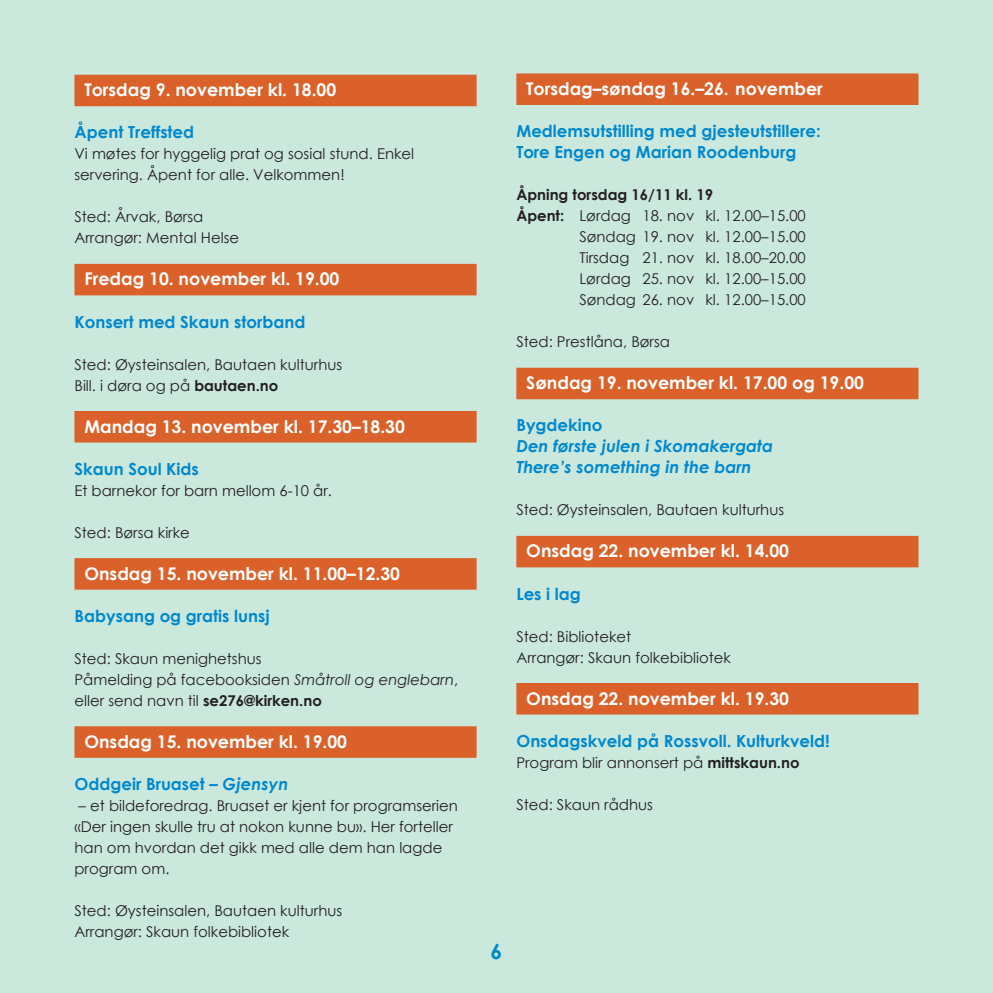
<style>
.page{position:relative;width:993px;height:993px;background:#fff}
.page>*{position:absolute;margin:0;border:0;box-sizing:border-box;transform-origin:0 0}
.t1{font:700 21px "Century Gothic";color:#0088ce}
.dag_oversikt{font:700 17.5px "Century Gothic";color:#fff}
.arrangement{font:700 16.62px "Century Gothic";color:#0088ce}
.arrangement-2{font:italic 700 16.62px "Century Gothic";color:#0088ce}
.tabell{font:700 16.62px "Century Gothic";color:#0088ce}
.tabell-2{font:14.88px/21px "Century Gothic";color:#231f20}
.tabell-3{font:700 14.88px "Century Gothic";color:#231f20}
.s1{font-weight:700}
.s2{font-style:italic}
</style>
<div class="page">
<div style="left:0;top:0;width:992px;height:992px;background:#cbe8dd"></div>
<div style="left:74px;top:75px;width:402px;height:31px;background:#da622a"></div>
<div style="left:74px;top:264px;width:402px;height:31px;background:#da622a"></div>
<div style="left:74px;top:411px;width:402px;height:31px;background:#da622a"></div>
<div style="left:74px;top:558px;width:402px;height:31px;background:#da622a"></div>
<div style="left:74px;top:726px;width:402px;height:31px;background:#da622a"></div>
<div style="left:516px;top:73px;width:402px;height:32px;background:#da622a"></div>
<div style="left:516px;top:367px;width:402px;height:32px;background:#da622a"></div>
<div style="left:516px;top:535px;width:402px;height:32px;background:#da622a"></div>
<div style="left:516px;top:682px;width:402px;height:32px;background:#da622a"></div>
<p class="dag_oversikt" style="left:84px;top:77px;width:253px">Torsdag 9. november kl. 18.00</p>
<p class="arrangement" style="left:74px;top:120px;width:121px">Åpent Treffsted</p>
<p class="tabell-2" style="left:74px;top:143px;width:341px">Vi møtes for hyggelig prat og sosial stund. Enkel servering. Åpent for alle. Velkommen!</p>
<p class="tabell-2" style="left:74px;top:206px;width:166px">Sted: Årvak, Børsa<br>Arrangør: Mental Helse</p>
<p class="dag_oversikt" style="left:84px;top:266px;width:256px">Fredag 10. november kl. 19.00</p>
<p class="arrangement" style="left:74px;top:309px;width:232px">Konsert med Skaun storband</p>
<p class="tabell-2" style="left:74px;top:353px;width:269px">Sted: Øysteinsalen, Bautaen kulturhus</p>
<p class="tabell-2" style="left:74px;top:374px;width:205px">Bill. i døra og på <span class="s1">bautaen.no</span></p>
<p class="dag_oversikt" style="left:84px;top:413px;width:322px">Mandag 13. november kl. 17.30–18.30</p>
<p class="arrangement" style="left:74px;top:456px;width:126px">Skaun Soul Kids</p>
<p class="tabell-2" style="left:74px;top:479px;width:259px">Et barnekor for barn mellom 6-10 år.</p>
<p class="tabell-2" style="left:74px;top:521px;width:117px">Sted: Børsa kirke</p>
<p class="dag_oversikt" style="left:84px;top:560px;width:317px">Onsdag 15. november kl. 11.00–12.30</p>
<p class="arrangement" style="left:74px;top:603px;width:197px">Babysang og gratis lunsj</p>
<p class="tabell-2" style="left:74px;top:647px;width:188px">Sted: Skaun menighetshus</p>
<p class="tabell-2" style="left:74px;top:668px;width:385px">Påmelding på facebooksiden <span class="s2">Småtroll og englebarn</span>,</p>
<p class="tabell-2" style="left:74px;top:689px;width:249px">eller send navn til <span class="s1">se276@kirken.no</span></p>
<p class="dag_oversikt" style="left:84px;top:728px;width:264px">Onsdag 15. november kl. 19.00</p>
<p class="arrangement" style="left:74px;top:771px;width:215px">Oddgeir Bruaset – <span class="s2">Gjensyn</span></p>
<p class="tabell-2" style="left:79px;top:794px;width:381px">– et bildeforedrag. Bruaset er kjent for programserien</p>
<p class="tabell-2" style="left:74px;top:815px;width:380px">«Der ingen skulle tru at nokon kunne bu». Her forteller</p>
<p class="tabell-2" style="left:74px;top:836px;width:369px">han om hvordan det gikk med alle dem han lagde program om.</p>
<p class="tabell-2" style="left:74px;top:899px;width:269px">Sted: Øysteinsalen, Bautaen kulturhus</p>
<p class="tabell-2" style="left:74px;top:920px;width:216px">Arrangør: Skaun folkebibliotek</p>
<p class="dag_oversikt" style="left:526px;top:75px;width:298px">Torsdag–søndag 16.–26. november</p>
<p class="arrangement" style="left:516px;top:118px;width:306px">Medlemsutstilling med gjesteutstillere:</p>
<p class="tabell" style="left:516px;top:139px;width:281px">Tore Engen og Marian Roodenburg</p>
<p class="tabell-3" style="left:516px;top:183px;width:198px">Åpning torsdag 16/11 kl. 19</p>
<p class="tabell-2" style="left:516px;top:205px;width:291px"><span class="s1">Åpent:</span> Lørdag 18. nov kl. 12.00–15.00</p>
<p class="tabell-2" style="left:579px;top:226px;width:228px;text-align:justify">Søndag 19. nov kl. 12.00–15.00<br>Tirsdag 21. nov kl. 18.00–20.00<br>Lørdag 25. nov kl. 12.00–15.00<br>Søndag 26. nov kl. 12.00–15.00</p>
<p class="tabell-2" style="left:516px;top:331px;width:155px">Sted: Prestlåna, Børsa</p>
<p class="dag_oversikt" style="left:526px;top:369px;width:339px">Søndag 19. november kl. 17.00 og 19.00</p>
<p class="arrangement" style="left:516px;top:412px;width:88px">Bygdekino</p>
<p class="arrangement-2" style="left:516px;top:433px;width:258px">Den første julen i Skomakergata</p>
<p class="arrangement-2" style="left:516px;top:454px;width:237px">There’s something in the barn</p>
<p class="tabell-2" style="left:516px;top:499px;width:269px">Sted: Øysteinsalen, Bautaen kulturhus</p>
<p class="dag_oversikt" style="left:526px;top:537px;width:264px">Onsdag 22. november kl. 14.00</p>
<p class="arrangement" style="left:516px;top:580px;width:66px">Les i lag</p>
<p class="tabell-2" style="left:516px;top:625px;width:216px">Sted: Biblioteket<br>Arrangør: Skaun folkebibliotek</p>
<p class="dag_oversikt" style="left:526px;top:684px;width:264px">Onsdag 22. november kl. 19.30</p>
<p class="arrangement" style="left:516px;top:727px;width:315px">Onsdagskveld på Rossvoll. Kulturkveld!</p>
<p class="tabell-2" style="left:516px;top:751px;width:284px">Program blir annonsert på <span class="s1">mittskaun.no</span></p>
<p class="tabell-2" style="left:516px;top:793px;width:138px">Sted: Skaun rådhus</p>
<h1 class="t1" style="left:490px;top:935px;width:13px">6</h1>
</div>
